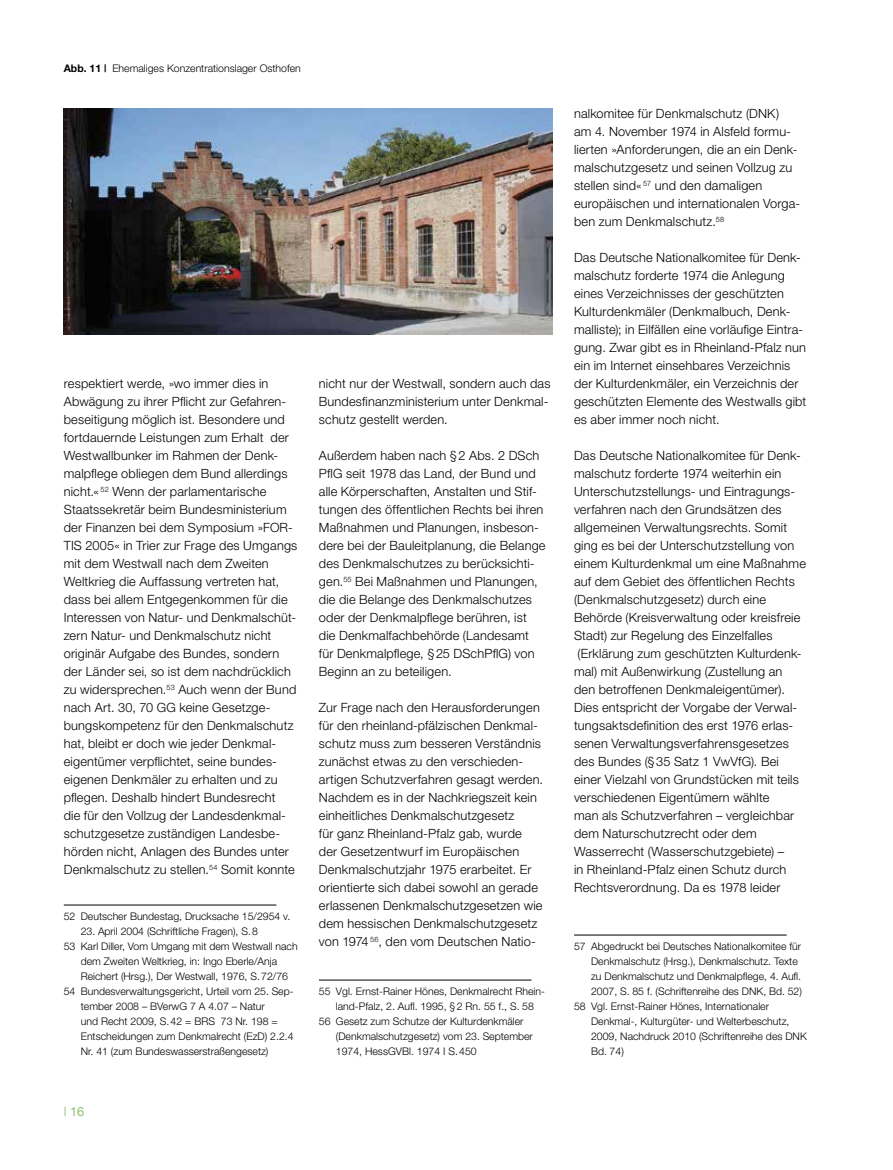
<style>
.page{position:relative;width:893px;height:1170px;background:#fff}
.page>*{position:absolute;margin:0;border:0;box-sizing:border-box;transform-origin:0 0}
.t1{font:12.75px/18px "Helvetica Neue Light PL";letter-spacing:.015em;color:#000}
.t2{font:12.75px "Helvetica Neue Roman PL";color:#88c06f}
.t3{font:10.5px "Helvetica Neue Light PL";color:#000}
.s1{font-family:"Helvetica Neue Bold PL"}
</style>
<div class="page">
<hr style="left:64px;top:904px;width:212px;height:1px;background:#000">
<hr style="left:319px;top:979px;width:212px;height:1px;background:#000">
<hr style="left:574px;top:934px;width:213px;height:1px;background:#000">
<img style="left:64px;top:108px;width:489px;height:226px">
<p class="t3" style="left:64px;top:62px;width:239px"><span class="s1">Abb. 11 |</span> Ehemaliges Konzentrationslager Osthofen</p>
<p class="t1" style="left:64px;top:374px;width:235px">respektiert werde, »wo immer dies in Abwägung zu ihrer Pflicht zur Gefahren&shy;beseitigung möglich ist. Besondere und fortdauernde Leistungen zum Erhalt der Westwallbunker im Rahmen der Denk&shy;malpflege obliegen dem Bund allerdings nicht.« <sup>52</sup> Wenn der parlamentarische Staatssekretär beim Bundesministerium der Finanzen bei dem Symposium »FOR-TIS 2005« in Trier zur Frage des Umgangs mit dem Westwall nach dem Zweiten Weltkrieg die Auffassung vertreten hat, dass bei allem Entgegenkommen für die Interessen von Natur- und Denkmalschüt&shy;zern Natur- und Denkmalschutz nicht originär Aufgabe des Bundes, sondern der Länder sei, so ist dem nachdrücklich zu widersprechen.<sup>53</sup> Auch wenn der Bund nach Art. 30, 70 GG keine Gesetzge&shy;bungskompetenz für den Denkmalschutz hat, bleibt er doch wie jeder Denkmal&shy;eigentümer verpflichtet, seine bundes&shy;eigenen Denkmäler zu erhalten und zu pflegen. Deshalb hindert Bundesrecht<br>die für den Vollzug der Landesdenkmal&shy;schutzgesetze zuständigen Landesbe&shy;hörden nicht, Anlagen des Bundes unter Denkmalschutz zu stellen.<sup>54</sup> Somit konnte</p>
<p class="t3" style="left:64px;top:909px;width:228px">52 Deutscher Bundestag, Drucksache 15/2954 v.</p>
<p class="t3" style="left:81px;top:924px;width:179px">23. April 2004 (Schriftliche Fragen), S.8</p>
<p class="t3" style="left:64px;top:939px;width:235px">53 Karl Diller, Vom Umgang mit dem Westwall nach</p>
<p class="t3" style="left:81px;top:954px;width:198px">dem Zweiten Weltkrieg, in: Ingo Eberle/Anja</p>
<p class="t3" style="left:81px;top:969px;width:209px">Reichert (Hrsg.), Der Westwall, 1976, S.72/76</p>
<p class="t3" style="left:64px;top:984px;width:231px">54 Bundesverwaltungsgericht, Urteil vom 25. Sep-</p>
<p class="t3" style="left:81px;top:999px;width:186px">tember 2008 – BVerwG 7 A 4.07 – Natur</p>
<p class="t3" style="left:81px;top:1014px;width:198px">und Recht 2009, S.42 = BRS 73 Nr. 198 =</p>
<p class="t3" style="left:81px;top:1029px;width:214px">Entscheidungen zum Denkmalrecht (EzD) 2.2.4</p>
<p class="t3" style="left:81px;top:1044px;width:189px">Nr. 41 (zum Bundeswasserstraßengesetz)</p>
<p class="t2" style="left:64px;top:1104px;width:22px">| 16</p>
<p class="t1" style="left:319px;top:374px;width:233px">nicht nur der Westwall, sondern auch das<br>Bundesfinanzministerium unter Denkmal&shy;schutz gestellt werden.</p>
<p class="t1" style="left:319px;top:446px;width:228px">Außerdem haben nach §2 Abs. 2 DSch PflG seit 1978 das Land, der Bund und alle Körperschaften, Anstalten und Stif&shy;tungen des öffentlichen Rechts bei ihren Maßnahmen und Planungen, insbeson&shy;dere bei der Bauleitplanung, die Belange des Denkmalschutzes zu berücksichti&shy;gen.<sup>55</sup> Bei Maßnahmen und Planungen, die die Belange des Denkmalschutzes oder der Denkmalpflege berühren, ist die Denkmalfachbehörde (Landesamt für Denkmalpflege, §25 DSchPflG) von Beginn an zu beteiligen.</p>
<p class="t1" style="left:319px;top:698px;width:226px">Zur Frage nach den Herausforderungen für den rheinland-pfälzischen Denkmal&shy;schutz muss zum besseren Verständnis zunächst etwas zu den verschieden&shy;artigen Schutzverfahren gesagt werden.<br>Nachdem es in der Nachkriegszeit kein einheitliches Denkmalschutzgesetz<br>für ganz Rheinland-Pfalz gab, wurde der Gesetzentwurf im Europäischen Denkmalschutzjahr 1975 erarbeitet. Er orientierte sich dabei sowohl an gerade erlassenen Denkmalschutzgesetzen wie dem hessischen Denkmalschutzgesetz von 1974 <sup>56</sup>, den vom Deutschen Natio-</p>
<p class="t3" style="left:319px;top:984px;width:228px">55 Vgl. Ernst-Rainer Hönes, Denkmalrecht Rhein-</p>
<p class="t3" style="left:336px;top:999px;width:199px">land-Pfalz, 2. Aufl. 1995, §2 Rn. 55 f., S. 58</p>
<p class="t3" style="left:319px;top:1014px;width:206px">56 Gesetz zum Schutze der Kulturdenkmäler</p>
<p class="t3" style="left:336px;top:1029px;width:198px">(Denkmalschutzgesetz) vom 23. September</p>
<p class="t3" style="left:336px;top:1044px;width:142px">1974, HessGVBl. 1974 I S.450</p>
<p class="t1" style="left:574px;top:104px;width:228px">nalkomitee für Denkmalschutz (DNK)<br>am 4. November 1974 in Alsfeld formu&shy;lierten »Anforderungen, die an ein Denk&shy;malschutzgesetz und seinen Vollzug zu stellen sind« <sup>57</sup> und den damaligen europäischen und internationalen Vorga&shy;ben zum Denkmalschutz.<sup>58</sup></p>
<p class="t1" style="left:574px;top:248px;width:234px">Das Deutsche Nationalkomitee für Denk&shy;malschutz forderte 1974 die Anlegung eines Verzeichnisses der geschützten Kulturdenkmäler (Denkmalbuch, Denk&shy;malliste); in Eilfällen eine vorläufige Eintra&shy;gung. Zwar gibt es in Rheinland-Pfalz nun ein im Internet einsehbares Verzeichnis der Kulturdenkmäler, ein Verzeichnis der geschützten Elemente des Westwalls gibt es aber immer noch nicht.</p>
<p class="t1" style="left:574px;top:446px;width:233px">Das Deutsche Nationalkomitee für Denk&shy;malschutz forderte 1974 weiterhin ein Unterschutzstellungs- und Eintragungs&shy;verfahren nach den Grundsätzen des allgemeinen Verwaltungsrechts. Somit ging es bei der Unterschutzstellung von einem Kulturdenkmal um eine Maßnahme auf dem Gebiet des öffentlichen Rechts (Denkmalschutzgesetz) durch eine Behörde (Kreisverwaltung oder kreisfreie Stadt) zur Regelung des Einzelfalles (Erklärung zum geschützten Kulturdenk&shy;mal) mit Außenwirkung (Zustellung an den betroffenen Denkmaleigentümer).<br>Dies entspricht der Vorgabe der Verwal&shy;tungsaktsdefinition des erst 1976 erlas&shy;senen Verwaltungsverfahrensgesetzes des Bundes (§35 Satz 1 VwVfG). Bei einer Vielzahl von Grundstücken mit teils verschiedenen Eigentümern wählte<br>man als Schutzverfahren – vergleichbar dem Naturschutzrecht oder dem Wasserrecht (Wasserschutzgebiete) –<br>in Rheinland-Pfalz einen Schutz durch Rechtsverordnung. Da es 1978 leider</p>
<p class="t3" style="left:574px;top:939px;width:229px">57 Abgedruckt bei Deutsches Nationalkomitee für</p>
<p class="t3" style="left:591px;top:954px;width:208px">Denkmalschutz (Hrsg.), Denkmalschutz. Texte</p>
<p class="t3" style="left:591px;top:969px;width:212px">zu Denkmalschutz und Denkmalpflege, 4. Aufl.</p>
<p class="t3" style="left:591px;top:984px;width:212px">2007, S. 85 f. (Schriftenreihe des DNK, Bd. 52)</p>
<p class="t3" style="left:574px;top:999px;width:196px">58 Vgl. Ernst-Rainer Hönes, Internationaler</p>
<p class="t3" style="left:591px;top:1014px;width:200px">Denkmal-, Kulturgüter- und Welterbeschutz,</p>
<p class="t3" style="left:591px;top:1029px;width:217px">2009, Nachdruck 2010 (Schriftenreihe des DNK</p>
<p class="t3" style="left:591px;top:1044px;width:34px">Bd. 74)</p>
</div>
